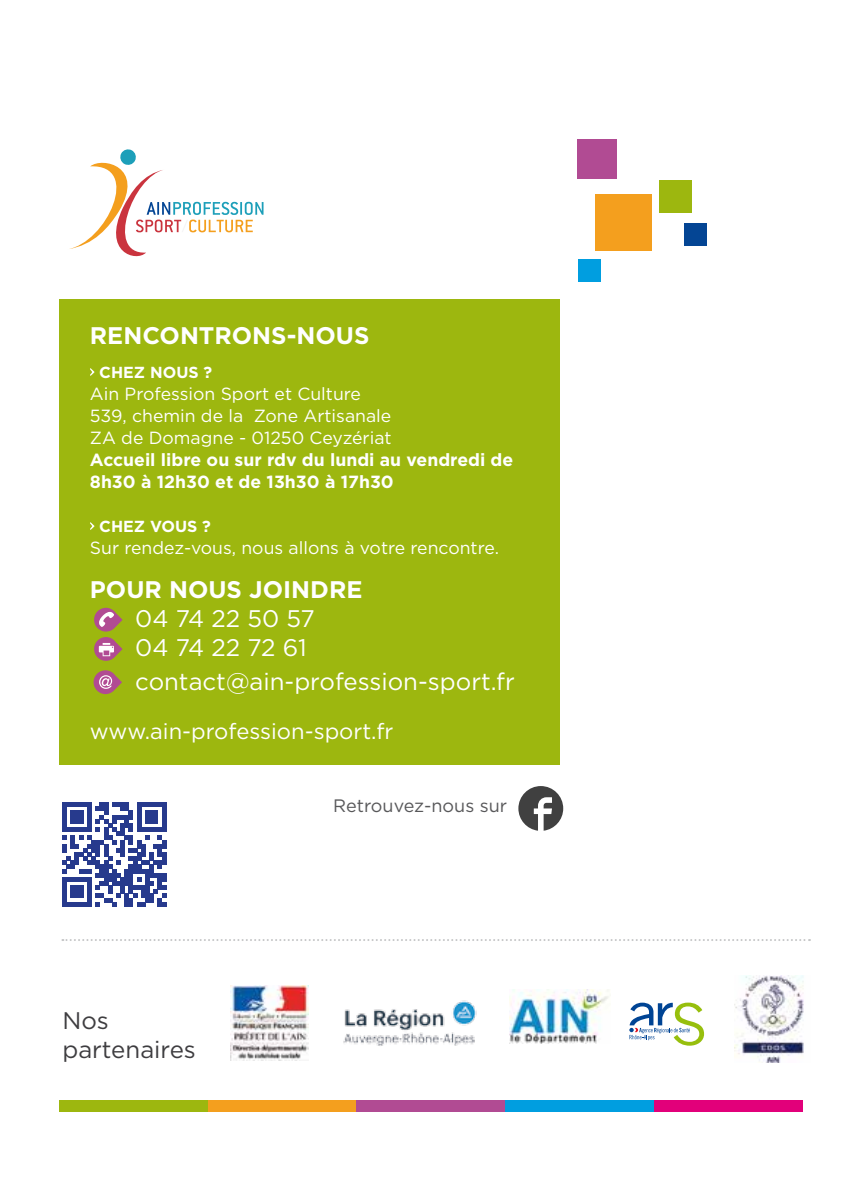
<style>
.page{position:relative;width:851px;height:1191px;background:#fff}
.page>*{position:absolute;margin:0;border:0;box-sizing:border-box;transform-origin:0 0}
.t1{font:24px/28.8px "Gotham";color:#fff}
.t2{font:700 24px "Gotham";color:#fff}
.t3{font:24px/28.8px "Gotham";color:#3e3d40}
.t4{font:22px "Gotham";color:#fff}
.t5{font:18px "Gotham";color:#58585a}
.t6{font:17.6px/22px "Gotham";color:#fff}
.t7{font:700 17.6px/22px "Gotham";color:#fff}
.t8{font:700 16px "Gotham";color:#fff}
</style>
<div class="page">
<svg style="left:69px;top:149px;width:194px;height:108px"></svg>
<div style="left:60px;top:1100px;width:148px;height:12px;background:#9db70f"></div>
<div style="left:208px;top:1100px;width:148px;height:12px;background:#f49f1e"></div>
<div style="left:356px;top:1100px;width:148px;height:12px;background:#b14b93"></div>
<div style="left:505px;top:1100px;width:148px;height:12px;background:#009ee0"></div>
<div style="left:654px;top:1100px;width:148px;height:12px;background:#e2007a"></div>
<svg style="left:629px;top:1002px;width:75px;height:43px"></svg>
<img style="left:734px;top:975px;width:70px;height:88px">
<img style="left:509px;top:989px;width:100px;height:54px">
<img style="left:231px;top:985px;width:77px;height:76px">
<svg style="left:518px;top:786px;width:45px;height:44px"></svg>
<svg style="left:62px;top:939px;width:747px;height:2px"></svg>
<svg style="left:62px;top:802px;width:104px;height:104px"></svg>
<img style="left:343px;top:1000px;width:134px;height:46px">
<div style="left:595px;top:194px;width:56px;height:56px;background:#f49f1e"></div>
<div style="left:658px;top:180px;width:33px;height:33px;background:#9db70f"></div>
<div style="left:684px;top:223px;width:22px;height:23px;background:#044594"></div>
<div style="left:578px;top:260px;width:23px;height:22px;background:#009ee0"></div>
<div style="left:577px;top:139px;width:39px;height:40px;background:#b14b93"></div>
<div style="left:60px;top:299px;width:500px;height:465px;background:#9db70f"></div>
<svg style="left:90px;top:368px;width:5px;height:8px"></svg>
<svg style="left:90px;top:522px;width:5px;height:8px"></svg>
<svg style="left:94px;top:608px;width:29px;height:23px"></svg>
<svg style="left:94px;top:637px;width:29px;height:24px"></svg>
<svg style="left:93px;top:670px;width:29px;height:24px"></svg>
<h1 class="t2" style="left:90px;top:320px;width:281px">RENCONTRONS-NOUS</h1>
<p class="t8" style="left:99px;top:361px;width:114px">CHEZ NOUS ?</p>
<p class="t6" style="left:90px;top:382px;width:303px">Ain Profession Sport et Culture<br>539, chemin de la Zone Artisanale<br>ZA de Domagne - 01250 Ceyzériat</p>
<p class="t7" style="left:90px;top:448px;width:425px">Accueil libre ou sur rdv du lundi au vendredi de<br>8h30 à 12h30 et de 13h30 à 17h30</p>
<p class="t8" style="left:99px;top:515px;width:113px">CHEZ VOUS ?</p>
<p class="t6" style="left:90px;top:536px;width:410px">Sur rendez-vous, nous allons à votre rencontre.</p>
<h1 class="t2" style="left:90px;top:573px;width:274px">POUR NOUS JOINDRE</h1>
<h1 class="t1" style="left:135px;top:603px;width:181px">04 74 22 50 57<br>04 74 22 72 61</h1>
<h1 class="t1" style="left:135px;top:666px;width:381px">contact@ain-profession-sport.fr</h1>
<p class="t4" style="left:90px;top:717px;width:305px">www.ain-profession-sport.fr</p>
<h1 class="t3" style="left:62px;top:1005px;width:135px">Nos partenaires</h1>
<p class="t5" style="left:333px;top:794px;width:175px">Retrouvez-nous sur</p>
</div>
